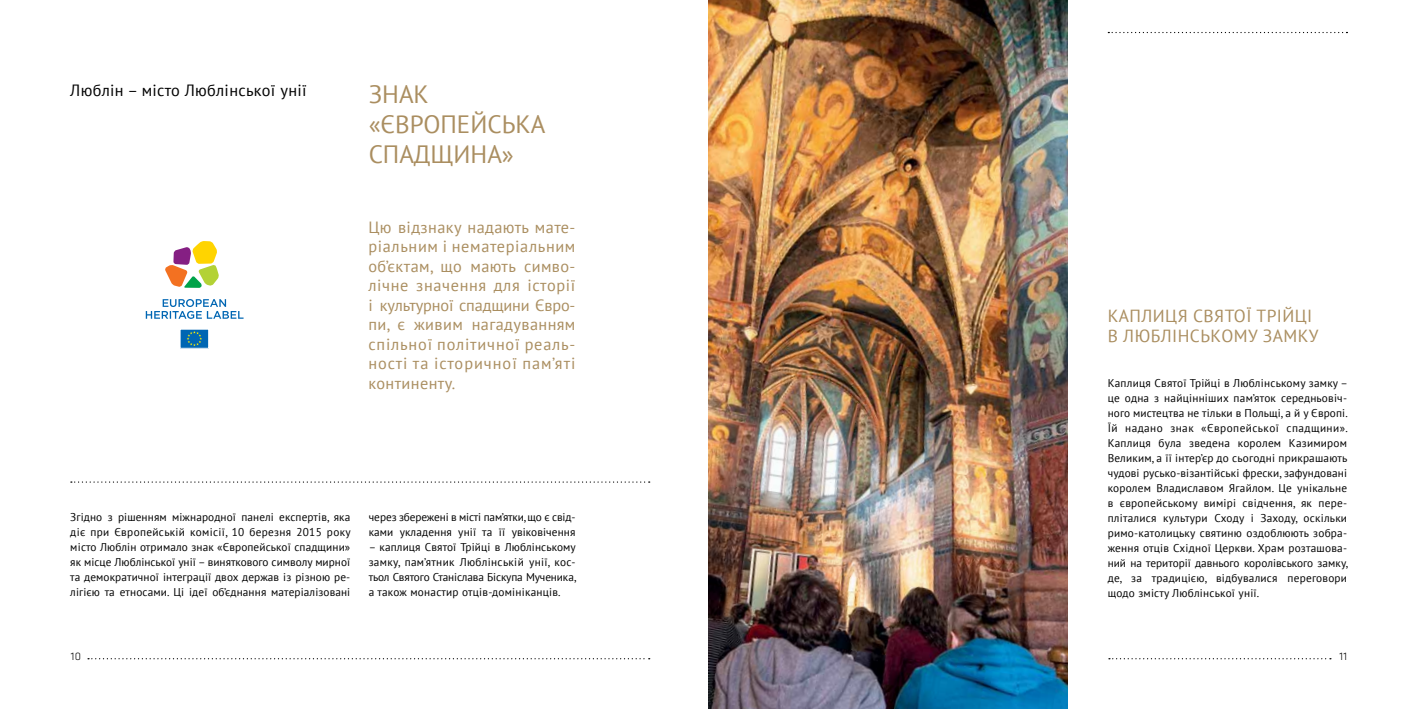
<style>
.page{position:relative;width:1418px;height:709px;background:#fff}
.page>*{position:absolute;margin:0;border:0;box-sizing:border-box;transform-origin:0 0}
.t1{font:25px/30px "PT Sans";color:#aa8e60}
.t2{font:17.5px/20px "PT Sans";letter-spacing:.025em;color:#aa8e60}
.t3{font:16.25px/19.5px "PT Sans";letter-spacing:.05em;color:#aa8e60;text-align:justify}
.t4{font:16.25px "PT Sans";letter-spacing:.02em;color:#000}
.t5{font:11.25px/15px "PT Sans";letter-spacing:.01em;color:#000;text-align:justify}
.t6{font:300 11.25px "Klavika";color:#000}
</style>
<div class="page">
<svg style="left:88px;top:658px;width:561px;height:1px"></svg>
<svg style="left:1108px;top:658px;width:222px;height:1px"></svg>
<svg style="left:71px;top:481px;width:578px;height:1px"></svg>
<svg style="left:1108px;top:32px;width:239px;height:1px"></svg>
<svg style="left:165px;top:241px;width:54px;height:47px"></svg>
<div style="left:180px;top:329px;width:29px;height:19px;background:#0066b3"></div>
<svg style="left:187px;top:331px;width:15px;height:15px"></svg>
<svg style="left:146px;top:299px;width:97px;height:20px"></svg>
<img style="left:709px;top:0;width:358px;height:709px">
<h3 class="t4" style="left:70px;top:80px;width:238px">Люблін – місто Люблінської унії</h3>
<h1 class="t1" style="left:369px;top:78px;width:178px">ЗНАК «ЄВРОПЕЙСЬКА<br>СПАДЩИНА»</h1>
<h3 class="t3" style="left:368px;top:217px;width:208px">Цю відзнаку надають мате&shy;ріальним і нематеріальним об’єктам, що мають симво&shy;лічне значення для історії і культурної спадщини Євро&shy;пи, є живим нагадуванням спільної політичної реаль&shy;ності та історичної пам’яті континенту.</h3>
<p class="t5" style="left:70px;top:509px;width:282px">Згідно з рішенням міжнародної панелі експертів, яка діє при Європейській комісії, 10 березня 2015 року місто Люблін отримало знак «Європейської спадщини» як місце Люблінської унії – виняткового символу мирної та демократичної інтеграції двох держав із різною ре&shy;лігією та етносами. Ці ідеї об’єднання матеріалізовані</p>
<p class="t5" style="left:369px;top:509px;width:208px">через збережені в місті пам’ятки, що є свід&shy;ками укладення унії та її увіковічення</p>
<p class="t5" style="left:369px;top:539px;width:209px">– каплиця Святої Трійці в Люблінському замку, пам’ятник Люблінській унії, кос&shy;тьол Святого Станіслава Біскупа Мученика, а також монастир отців-домініканців.</p>
<h2 class="t2" style="left:1107px;top:305px;width:212px">КАПЛИЦЯ СВЯТОЇ ТРІЙЦІ<br>В ЛЮБЛІНСЬКОМУ ЗАМКУ</h2>
<p class="t5" style="left:1107px;top:375px;width:242px">Каплиця Святої Трійці в Люблінському замку – це одна з найцінніших пам’яток середньовіч&shy;ного мистецтва не тільки в Польщі, а й у Європі.<br>Їй надано знак «Європейської спадщини».<br>Каплиця була зведена королем Казимиром Великим, а її інтер’єр до сьогодні прикрашають чудові русько-візантійські фрески, зафундовані королем Владиславом Ягайлом. Це унікальне в європейському вимірі свідчення, як пере&shy;пліталися культури Сходу і Заходу, оскільки римо-католицьку святиню оздоблюють зобра&shy;ження отців Східної Церкви. Храм розташова&shy;ний на території давнього королівського замку, де, за традицією, відбувалися переговори щодо змісту Люблінської унії.</p>
<p class="t6" style="left:71px;top:649px;width:12px">10</p>
<p class="t6" style="left:1339px;top:649px;width:9px">11</p>
</div>
